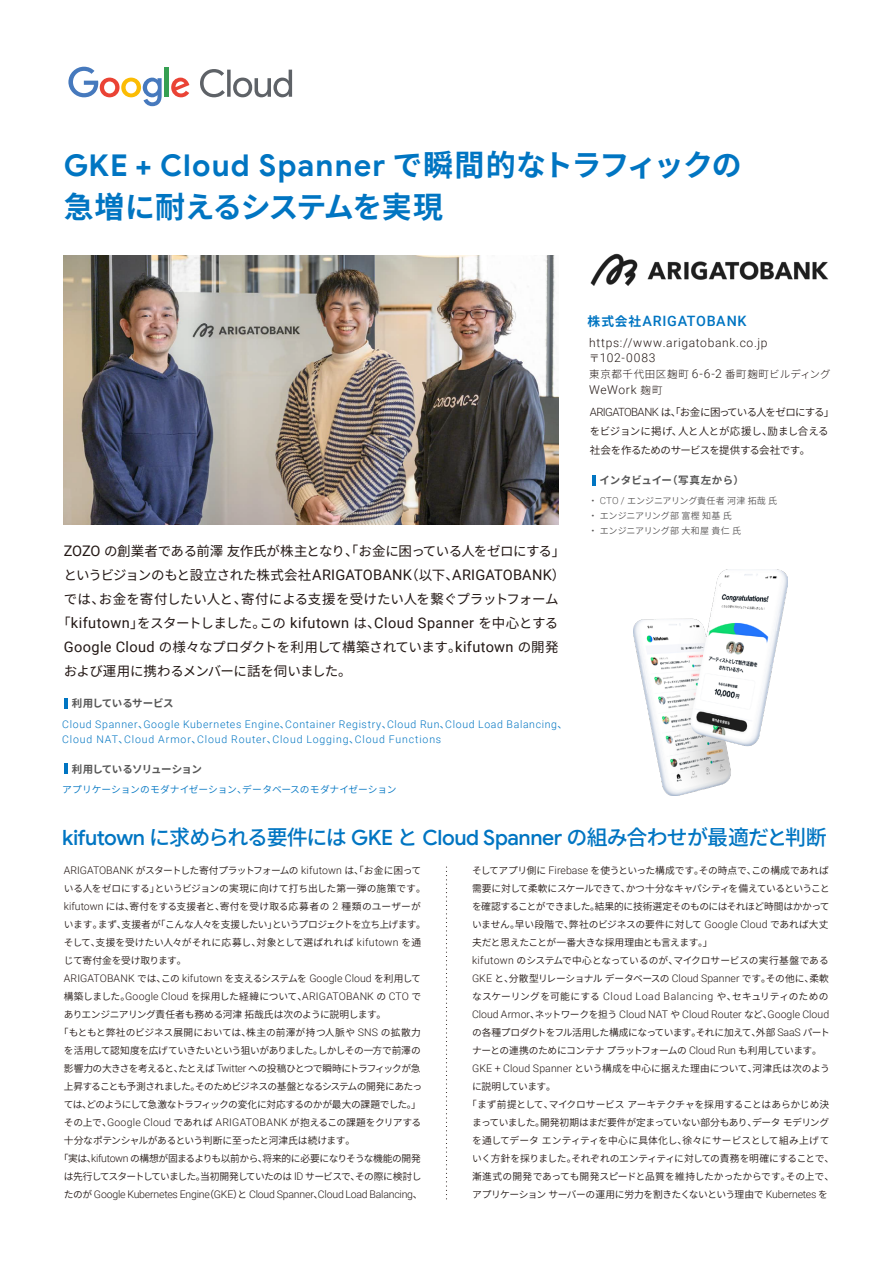
<style>
.page{position:relative;width:893px;height:1263px;background:#fff}
.page>*{position:absolute;margin:0;border:0;box-sizing:border-box;transform-origin:0 0}
.t1{font:700 30px "Google Sans";letter-spacing:.04em;color:#0075c2}
.t2{font:700 30px "Noto Sans CJ Kjp";letter-spacing:-.035em;color:#0075c2}
.t3{font:500 21px "Noto Sans CJ Kjp";letter-spacing:-.045em;color:#0075c2}
.t4{font:14.55px "Roboto";letter-spacing:.03em;color:#231815}
.t5{font:500 14.25px "Roboto";letter-spacing:.05em;color:#0075c2}
.t6{font:13.5px/24px "Noto Sans CJ Kjp";letter-spacing:-.015em;color:#231815;text-align:justify}
.t7{font:300 12.15px/15.8px "Roboto";letter-spacing:.055em;color:#231815}
.t8{font:300 10.5px/18px "Roboto";color:#231815}
.t9{font:300 10.5px/15px "Roboto";letter-spacing:.065em;color:#0075c2}
.t10{font:600 10.5px/18.8px "Noto Sans CJ Kjp";letter-spacing:-.04em;color:#231815}
.t11{font:300 10.5px "Roboto";letter-spacing:-.02em;color:#231815}
.t12{font:300 10.5px "Noto Sans CJ Kjp";letter-spacing:.05em;color:#231815}
.t13{font:700 10.5px "Noto Sans CJ Kjp";letter-spacing:.01em;color:#575757}
.t14{font:700 10.5px "Noto Sans CJ Kjp";letter-spacing:-.055em;color:#575757}
.t15{font:700 10.5px "Noto Sans CJ Kjp";letter-spacing:-.025em;color:#575757}
.t16{font:600 9.75px/18px "Noto Sans CJ Kjp";letter-spacing:-.035em;color:#231815}
.t17{font:600 9.75px "Noto Sans CJ Kjp";letter-spacing:-.065em;color:#231815}
.t18{font:600 9.75px "Noto Sans CJ Kjp";letter-spacing:-.055em;color:#231815}
.t19{font:600 9.75px "Noto Sans CJ Kjp";letter-spacing:-.01em;color:#231815}
.t20{font:600 9.75px "Noto Sans CJ Kjp";letter-spacing:-.075em;color:#231815}
.t21{font:600 9.75px "Noto Sans CJ Kjp";letter-spacing:-.07em;color:#231815}
.t22{font:600 9.75px "Noto Sans CJ Kjp";letter-spacing:.01em;color:#231815}
.t23{font:600 9.75px "Noto Sans CJ Kjp";letter-spacing:-.005em;color:#231815}
.t24{font:600 9.75px "Noto Sans CJ Kjp";letter-spacing:.015em;color:#231815}
.t25{font:600 9.75px "Noto Sans CJ Kjp";letter-spacing:-.01em;color:#0075c2}
.t26{font:600 9px/15px "Noto Sans CJ Kjp";letter-spacing:.01em;color:#595757}
.s1{font-family:"Noto Sans CJ Kjp"}
.s2{font-family:"Noto Sans CJ Kjp";font-weight:700;font-size:12.75px}
.s3{font-family:"Noto Sans CJ Kjp";font-size:10.5px}
.s4{font-family:"Roboto";font-size:12.15px}
.s5{font-family:"Roboto";font-weight:300;font-size:11.4px}
.s6{font-family:"Roboto";font-size:14.55px}
.s7{font-family:"Noto Sans CJ Kjp";font-size:13.5px}
.s8{font-family:"Noto Sans CJ Kjp";font-weight:600;font-size:9.75px}
.s9{font-family:"Roboto";font-weight:300;font-size:9.75px}
.s10{font-family:"Google Sans"}
.s11{font-family:"Roboto";font-weight:300;font-size:10.5px}
</style>
<div class="page">
<svg style="left:446px;top:867px;width:1px;height:333px"></svg>
<img style="left:64px;top:256px;width:495px;height:269px">
<hr style="left:64px;top:764px;width:4px;height:10px;background:#0075c2">
<hr style="left:64px;top:698px;width:4px;height:10px;background:#0075c2">
<svg style="left:592px;top:475px;width:3px;height:11px"></svg>
<svg style="left:200px;top:69px;width:92px;height:28px"></svg>
<svg style="left:68px;top:67px;width:94px;height:39px"></svg>
<hr style="left:165px;top:68px;width:4px;height:29px;background:#36a052">
<svg style="left:171px;top:78px;width:18px;height:19px"></svg>
<img style="left:633px;top:569px;width:154px;height:226px">
<img style="left:590px;top:253px;width:239px;height:33px">
<h1 class="t1" style="left:64px;top:147px;width:680px">GKE + Cloud Spanner <span class="s1">で瞬間的なトラフィックの</span></h1>
<h1 class="t2" style="left:64px;top:190px;width:381px">急増に耐えるシステムを実現</h1>
<h3 class="t5" style="left:588px;top:311px;width:160px"><span class="s2">株式会社</span>ARIGATOBANK</h3>
<p class="t7" style="left:589px;top:334px;width:180px">https://www.arigatobank.co.jp<span class="s3">〒</span>102-0083</p>
<p class="t12" style="left:589px;top:368px;width:243px">東京都千代田区麹町 <span class="s4">6-6-2</span> 番町麹町ビルディング</p>
<p class="t7" style="left:589px;top:381px;width:75px">WeWork <span class="s3">麹町</span></p>
<p class="t10" style="left:590px;top:403px;width:246px"><span class="s5">ARIGATOBANK</span> は「、お金に困っている人をゼロにする」をビジョンに掲げ、人と人とが応援し、励まし合える社会を作るためのサービスを提供する会社です。</p>
<p class="t13" style="left:600px;top:474px;width:146px">インタビュイー（写真左から）</p>
<h3 class="t6" style="left:64px;top:539px;width:503px"><span class="s6">ZOZO</span> の創業者である前澤友作氏が株主となり、「お金に困っている人をゼロにする」というビジョンのもと設立された株式会社<span class="s6">ARIGATOBANK</span>（以下、<span class="s6">ARIGATOBANK</span>）では、お金を寄付したい人と、寄付による支援を受けたい人を繋ぐプラットフォーム</h3>
<h3 class="t4" style="left:57px;top:613px;width:503px"><span class="s7">「</span>kifutown<span class="s7">」をスタートしました。この</span> kifutown <span class="s7">は、</span>Cloud Spanner <span class="s7">を中心とする</span></h3>
<h3 class="t6" style="left:64px;top:635px;width:497px"><span class="s6">Google Cloud</span> の様々なプロダクトを利用して構築されています。<span class="s6">kifutown</span> の開発および運用に携わるメンバーに話を伺いました。</h3>
<p class="t15" style="left:72px;top:697px;width:103px">利用しているサービス</p>
<p class="t9" style="left:62px;top:716px;width:507px">Cloud Spanner<span class="s8">、</span>Google Kubernetes Engine<span class="s8">、</span>Container Registry<span class="s8">、</span>Cloud Run<span class="s8">、</span>Cloud Load Balancing<span class="s8">、<br></span>Cloud NAT<span class="s8">、</span>Cloud Armor<span class="s8">、</span>Cloud Router<span class="s8">、</span>Cloud Logging<span class="s8">、</span>Cloud Functions</p>
<p class="t14" style="left:72px;top:763px;width:132px">利用しているソリューション</p>
<p class="t25" style="left:62px;top:784px;width:336px">アプリケーションのモダナイゼーション、データベースのモダナイゼーション</p>
<p class="t26" style="left:588px;top:493px;width:190px">・ <span class="s9">CTO /</span> エンジニアリング責任者河津拓哉氏・エンジニアリング部富樫知基氏<br>・エンジニアリング部大和屋貴仁氏</p>
<h2 class="t3" style="left:62px;top:825px;width:766px"><span class="s10">kifutown</span> に求められる要件には <span class="s10">GKE</span> と <span class="s10">Cloud Spanner</span> の組み合わせが最適だと判断</h2>
<p class="t16" style="left:64px;top:862px;width:364px"><span class="s11">ARIGATOBANK</span> がスタートした寄付プラットフォームの <span class="s11">kifutown</span> は、「お金に困っている人をゼロにする」というビジョンの実現に向けて打ち出した第一弾の施策です。<span class="s11">kifutown</span> には、寄付をする支援者と、寄付を受け取る応募者の <span class="s11">2</span> 種類のユーザーがいます。まず、支援者が「こんな人々を支援したい」というプロジェクトを立ち上げます。そして、支援を受けたい人々がそれに応募し、対象として選ばれれば <span class="s11">kifutown</span> を通じて寄付金を受け取ります。</p>
<p class="t8" style="left:64px;top:969px;width:359px">ARIGATOBANK <span class="s8">では、この</span> kifutown <span class="s8">を支えるシステムを</span> Google Cloud <span class="s8">を利用して構築しました。</span>Google Cloud <span class="s8">を採用した経緯について、</span>ARIGATOBANK <span class="s8">の</span> CTO <span class="s8">で</span></p>
<p class="t16" style="left:64px;top:1006px;width:324px">ありエンジニアリング責任者も務める河津拓哉氏は次のように説明します。</p>
<p class="t22" style="left:59px;top:1027px;width:364px">「もともと弊社のビジネス展開においては、株主の前澤が持つ人脈や <span class="s11">SNS</span> の拡散力</p>
<p class="t18" style="left:64px;top:1045px;width:358px">を活用して認知度を広げていきたいという狙いがありました。しかしその一方で前澤の</p>
<p class="t17" style="left:64px;top:1063px;width:358px">影響力の大きさを考えると、たとえば <span class="s11">Twitter</span> への投稿ひとつで瞬時にトラフィックが急</p>
<p class="t21" style="left:64px;top:1081px;width:360px">上昇することも予測されました。そのためビジネスの基盤となるシステムの開発にあたっ</p>
<p class="t17" style="left:64px;top:1099px;width:359px">ては、どのようにして急激なトラフィックの変化に対応するのかが最大の課題でした。」</p>
<p class="t16" style="left:64px;top:1114px;width:359px">その上で、<span class="s11">Google Cloud</span> であれば <span class="s11">ARIGATOBANK</span> が抱えるこの課題をクリアする</p>
<p class="t16" style="left:64px;top:1132px;width:293px">十分なポテンシャルがあるという判断に至ったと河津氏は続けます。</p>
<p class="t16" style="left:59px;top:1150px;width:363px">「実は、<span class="s11">kifutown</span> の構想が固まるよりも以前から、将来的に必要になりそうな機能の開発</p>
<p class="t20" style="left:64px;top:1171px;width:359px">は先行してスタートしていました。当初開発していたのは <span class="s11">ID</span> サービスで、その際に検討し</p>
<p class="t11" style="left:64px;top:1187px;width:360px"><span class="s8">たのが</span> Google Kubernetes Engine<span class="s8">（</span>GKE<span class="s8">）と</span> Cloud Spanner<span class="s8">、</span>Cloud Load Balancing<span class="s8">、</span></p>
<p class="t16" style="left:472px;top:862px;width:359px">そしてアプリ側に <span class="s11">Firebase</span> を使うといった構成です。その時点で、この構成であれば需要に対して柔軟にスケールできて、かつ十分なキャパシティを備えているということを確認することができました。結果的に技術選定そのものにはそれほど時間はかかっていません。早い段階で、弊社のビジネスの要件に対して <span class="s11">Google Cloud</span> であれば大丈夫だと思えたことが一番大きな採用理由とも言えます。」<br><span class="s11">kifutown</span> のシステムで中心となっているのが、マイクロサービスの実行基盤である<span class="s11">GKE</span> と、分散型リレーショナルデータベースの <span class="s11">Cloud Spanner</span> です。その他に、柔軟なスケーリングを可能にする <span class="s11">Cloud Load Balancing</span> や、セキュリティのための</p>
<p class="t8" style="left:472px;top:1005px;width:359px">Cloud Armor<span class="s8">、ネットワークを担う</span> Cloud NAT <span class="s8">や</span> Cloud Router <span class="s8">など、</span>Google Cloud</p>
<p class="t17" style="left:472px;top:1027px;width:359px">の各種プロダクトをフル活用した構成になっています。それに加えて、外部 <span class="s11">SaaS</span> パート</p>
<p class="t16" style="left:472px;top:1042px;width:351px">ナーとの連携のためにコンテナプラットフォームの <span class="s11">Cloud Run</span> も利用しています。</p>
<p class="t19" style="left:472px;top:1063px;width:359px"><span class="s11">GKE + Cloud Spanner</span> という構成を中心に据えた理由について、河津氏は次のよう</p>
<p class="t18" style="left:472px;top:1081px;width:85px">に説明しています。</p>
<p class="t16" style="left:467px;top:1096px;width:364px">「まず前提として、マイクロサービスアーキテクチャを採用することはあらかじめ決</p>
<p class="t16" style="left:472px;top:1114px;width:359px">まっていました。開発初期はまだ要件が定まっていない部分もあり、データモデリング</p>
<p class="t24" style="left:472px;top:1135px;width:359px">を通してデータエンティティを中心に具体化し、徐々にサービスとして組み上げて</p>
<p class="t16" style="left:472px;top:1150px;width:364px">いく方針を採りました。それぞれのエンティティに対しての責務を明確にすることで、</p>
<p class="t23" style="left:472px;top:1171px;width:364px">漸進式の開発であっても開発スピードと品質を維持したかったからです。その上で、</p>
<p class="t16" style="left:472px;top:1186px;width:357px">アプリケーションサーバーの運用に労力を割きたくないという理由で <span class="s11">Kubernetes</span> を</p>
</div>
